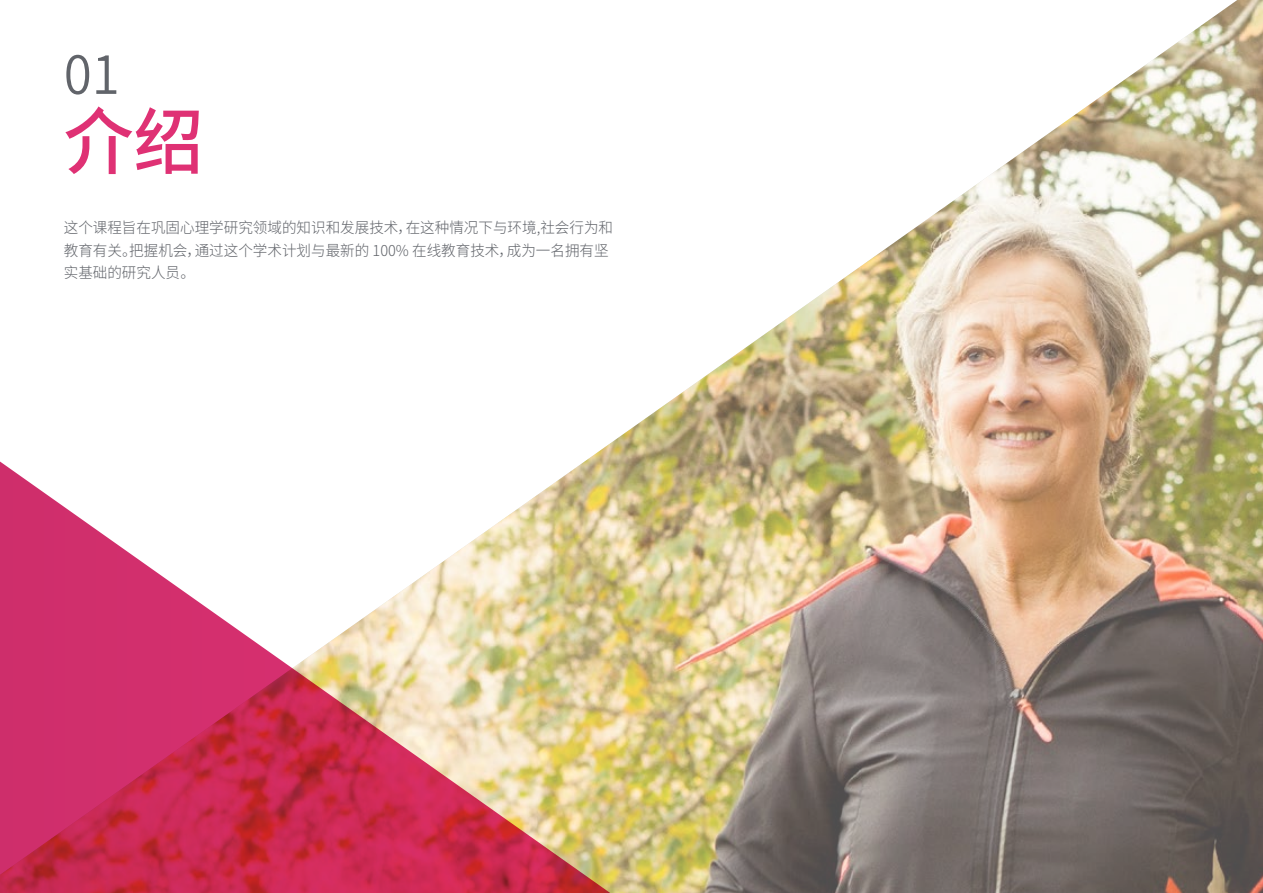
<style>
.page{position:relative;width:1263px;height:893px;background:#fff}
.page>*{position:absolute;margin:0;border:0;box-sizing:border-box;transform-origin:0 0}
.t1{font:500 72px "Source Han Sans CN";color:#df3174}
.t2{font:52.5px "Source Han Sans CN";color:#61646a}
.t3{font:300 15px/22.5px "Source Han Sans CN";color:#61646a}
</style>
<div class="page">
<img style="left:606px;top:0;width:657px;height:893px">
<svg style="left:0;top:446px;width:640px;height:447px"></svg>
<h2 class="t2" style="left:64px;top:45px;width:57px">01</h2>
<h1 class="t1" style="left:64px;top:101px;width:141px">介绍</h1>
<p class="t3" style="left:64px;top:217px;width:551px">这个课程旨在巩固心理学研究领域的知识和发展技术，在这种情况下与环境,社会行为和教育有关。把握机会，通过这个学术计划与最新的 100% 在线教育技术，成为一名拥有坚实基础的研究人员。</p>
</div>
